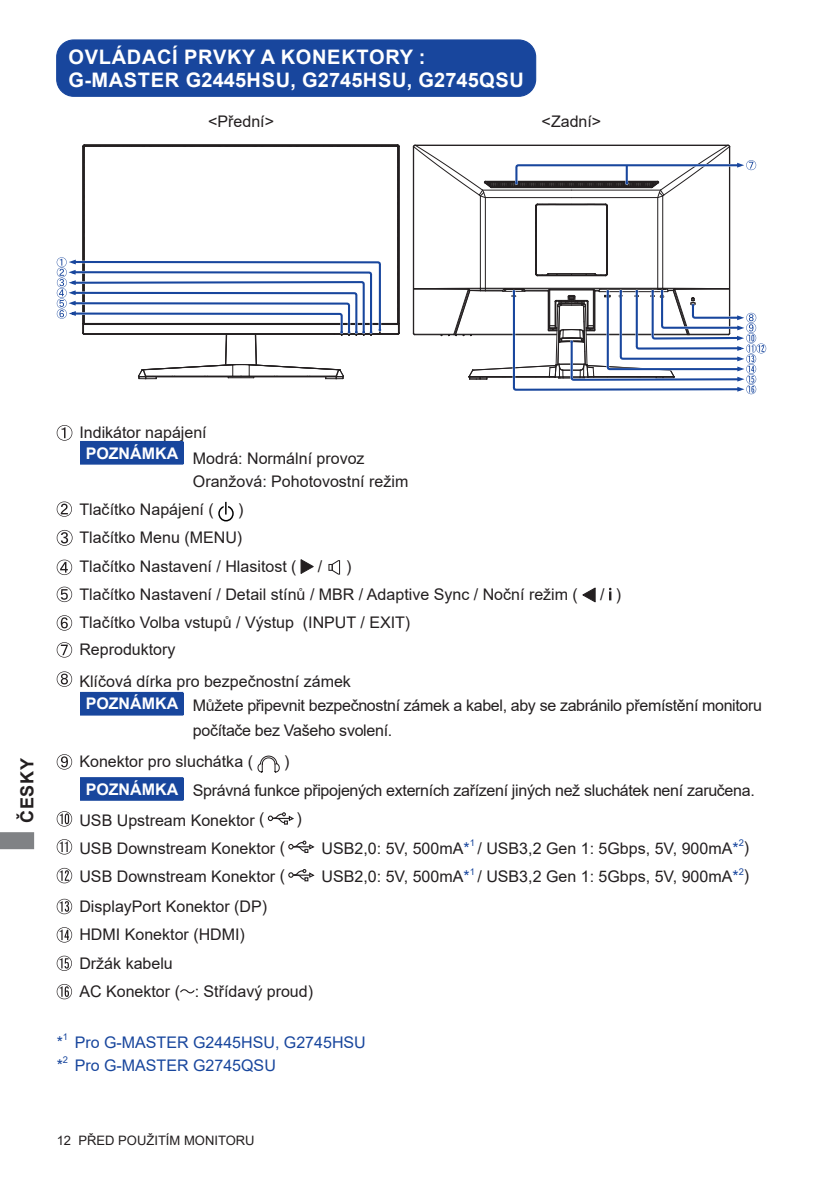
<style>
.page{position:relative;width:840px;height:1191px;background:#fff}
.page>*{position:absolute;margin:0;border:0;box-sizing:border-box;transform-origin:0 0}
.t1{font:700 20px/22.6px "Arial";letter-spacing:.035em;color:#fff}
.t2{font:700 18px "Arial";letter-spacing:.035em;color:#231f20}
.t3{font:16px/28.4px "Arial";color:#231f20}
.t4{font:16px/24.8px "Arial";letter-spacing:-.02em;color:#231f20}
.t5{font:16px "Arial";color:#18469d}
.t6{font:700 16px "Arial";color:#fff}
.t7{font:13px "Arial";color:#231f20}
.t8{font:9.4px "Arial";color:#18469d}
.s1{color:#18469d}
.s2{font-size:16px;color:#231f20}
</style>
<div class="page">
<svg style="left:0;top:832px;width:34px;height:17px"></svg>
<div style="left:57px;top:40px;width:478px;height:56px;background:#18469d;border-radius:17px"></div>
<div style="left:56px;top:39px;width:480px;height:58px;border:1px solid #18469d;border-radius:17px"></div>
<svg style="left:57px;top:144px;width:343px;height:235px"></svg>
<hr style="left:412px;top:147px;width:1px;height:186px;background:#231f20">
<hr style="left:413px;top:147px;width:1px;height:142px;background:#231f20">
<hr style="left:479px;top:196px;width:1px;height:92px;background:#231f20">
<hr style="left:484px;top:197px;width:1px;height:94px;background:#231f20">
<hr style="left:657px;top:197px;width:1px;height:92px;background:#231f20">
<hr style="left:662px;top:196px;width:1px;height:92px;background:#231f20">
<hr style="left:728px;top:147px;width:1px;height:186px;background:#231f20">
<svg style="left:535px;top:204px;width:72px;height:72px"></svg>
<svg style="left:412px;top:144px;width:343px;height:54px"></svg>
<svg style="left:412px;top:288px;width:353px;height:106px"></svg>
<svg style="left:57px;top:425px;width:15px;height:16px"></svg>
<svg style="left:57px;top:501px;width:15px;height:16px"></svg>
<div style="left:218px;top:505px;width:15px;height:16px;border:1px solid #000;border-radius:50%"></div>
<svg style="left:223px;top:502px;width:5px;height:12px"></svg>
<svg style="left:225px;top:502px;width:1px;height:12px"></svg>
<svg style="left:57px;top:530px;width:15px;height:15px"></svg>
<svg style="left:57px;top:559px;width:15px;height:16px"></svg>
<svg style="left:300px;top:559px;width:13px;height:15px"></svg>
<svg style="left:328px;top:560px;width:12px;height:14px"></svg>
<svg style="left:57px;top:586px;width:15px;height:16px"></svg>
<svg style="left:582px;top:587px;width:13px;height:15px"></svg>
<svg style="left:609px;top:588px;width:2px;height:12px"></svg>
<svg style="left:57px;top:615px;width:15px;height:15px"></svg>
<svg style="left:57px;top:642px;width:15px;height:15px"></svg>
<svg style="left:57px;top:671px;width:15px;height:16px"></svg>
<svg style="left:57px;top:754px;width:15px;height:15px"></svg>
<svg style="left:257px;top:755px;width:22px;height:17px"></svg>
<svg style="left:57px;top:811px;width:15px;height:15px"></svg>
<svg style="left:267px;top:812px;width:27px;height:12px"></svg>
<svg style="left:57px;top:839px;width:15px;height:15px"></svg>
<svg style="left:288px;top:840px;width:27px;height:13px"></svg>
<svg style="left:57px;top:868px;width:15px;height:15px"></svg>
<svg style="left:288px;top:869px;width:27px;height:12px"></svg>
<svg style="left:57px;top:898px;width:15px;height:16px"></svg>
<svg style="left:57px;top:927px;width:15px;height:15px"></svg>
<svg style="left:57px;top:955px;width:15px;height:16px"></svg>
<svg style="left:57px;top:984px;width:15px;height:15px"></svg>
<svg style="left:180px;top:989px;width:14px;height:4px"></svg>
<div style="left:80px;top:442px;width:103px;height:21px;background:#18469d"></div>
<hr style="left:80px;top:462px;width:103px;height:2px;background:#18469d">
<hr style="left:80px;top:441px;width:103px;height:2px;background:#18469d">
<div style="left:80px;top:693px;width:103px;height:21px;background:#18469d"></div>
<hr style="left:80px;top:713px;width:103px;height:2px;background:#18469d">
<hr style="left:80px;top:692px;width:103px;height:2px;background:#18469d">
<div style="left:80px;top:778px;width:103px;height:21px;background:#18469d"></div>
<hr style="left:80px;top:798px;width:103px;height:2px;background:#18469d">
<hr style="left:80px;top:777px;width:103px;height:2px;background:#18469d">
<p class="t1" style="left:68px;top:46px;width:457px">OVLÁDACÍ PRVKY A KONEKTORY :<br>G-MASTER G2445HSU, G2745HSU, G2745QSU</p>
<p class="t3" style="left:208px;top:107px;width:67px">&lt;Přední&gt;</p>
<p class="t3" style="left:541px;top:107px;width:61px">&lt;Zadní&gt;</p>
<p class="t2" style="left:14px;top:822px;width:66px;rotate:-90deg">ČESKY</p>
<p class="t3" style="left:193px;top:420px;width:173px;line-height:25.6px;text-indent:-113px">Indikátor napájení<br>Modrá: Normální provoz</p>
<p class="t3" style="left:79px;top:467px;width:330px;text-indent:113px">Oranžová: Pohotovostní režim<br>Tlačítko Napájení (</p>
<p class="t6" style="left:86px;top:441px;width:94px">POZNÁMKA</p>
<p class="t3" style="left:79px;top:495px;width:218px;text-indent:159px">)<br>Tlačítko Menu (MENU)<br>Tlačítko Nastavení / Hlasitost (</p>
<p class="t3" style="left:79px;top:552px;width:499px;line-height:27.8px;text-indent:267px">)<br>Tlačítko Nastavení / Detail stínů / MBR / Adaptive Sync / Noční režim (</p>
<p class="t3" style="left:317px;top:552px;width:6px">/</p>
<p class="t3" style="left:599px;top:580px;width:23px">/ )</p>
<p class="t3" style="left:79px;top:609px;width:332px;line-height:27px">Tlačítko Volba vstupů / Výstup (INPUT / EXIT)<br>Reproduktory</p>
<p class="t4" style="left:193px;top:668px;width:570px;text-indent:-113px">Klíčová dírka pro bezpečnostní zámek<br>Můžete připevnit bezpečnostní zámek a kabel, aby se zabránilo přemístění monitoru počítače bez Vašeho svolení.</p>
<p class="t3" style="left:79px;top:747px;width:175px">Konektor pro sluchátka (</p>
<p class="t6" style="left:86px;top:692px;width:94px">POZNÁMKA</p>
<p class="t4" style="left:193px;top:747px;width:563px;line-height:28.4px;text-indent:91px">)<br>Správná funkce připojených externích zařízení jiných než sluchátek není zaručena.</p>
<p class="t3" style="left:79px;top:805px;width:186px">USB Upstream Konektor (</p>
<p class="t3" style="left:296px;top:804px;width:7px">)</p>
<p class="t3" style="left:79px;top:834px;width:207px">USB Downstream Konektor (</p>
<p class="t3" style="left:321px;top:834px;width:149px">USB2,0: 5V, 500mA<span class="s1">*</span></p>
<p class="t8" style="left:469px;top:836px;width:7px">1</p>
<p class="t3" style="left:477px;top:834px;width:262px">/ USB3,2 Gen 1: 5Gbps, 5V, 900mA<span class="s1">*</span></p>
<p class="t8" style="left:738px;top:836px;width:12px">2<span class="s2">)</span></p>
<p class="t3" style="left:79px;top:862px;width:207px">USB Downstream Konektor (</p>
<p class="t3" style="left:321px;top:862px;width:149px">USB2,0: 5V, 500mA<span class="s1">*</span></p>
<p class="t8" style="left:469px;top:865px;width:7px">1</p>
<p class="t3" style="left:477px;top:862px;width:262px">/ USB3,2 Gen 1: 5Gbps, 5V, 900mA<span class="s1">*</span></p>
<p class="t8" style="left:738px;top:865px;width:12px">2<span class="s2">)</span></p>
<p class="t3" style="left:79px;top:892px;width:235px">DisplayPort Konektor (DP)<br>HDMI Konektor (HDMI)<br>Držák kabelu<br>AC Konektor ( : Střídavý proud)</p>
<p class="t6" style="left:86px;top:777px;width:94px">POZNÁMKA</p>
<p class="t5" style="left:57px;top:1031px;width:8px">*</p>
<p class="t8" style="left:63px;top:1030px;width:7px">1</p>
<p class="t5" style="left:75px;top:1031px;width:292px">Pro G-MASTER G2445HSU, G2745HSU</p>
<p class="t5" style="left:57px;top:1054px;width:8px">*</p>
<p class="t8" style="left:63px;top:1053px;width:7px">2</p>
<p class="t5" style="left:75px;top:1054px;width:202px">Pro G-MASTER G2745QSU</p>
<p class="t7" style="left:57px;top:1131px;width:199px">12 PŘED POUŽITÍM MONITORU</p>
</div>
